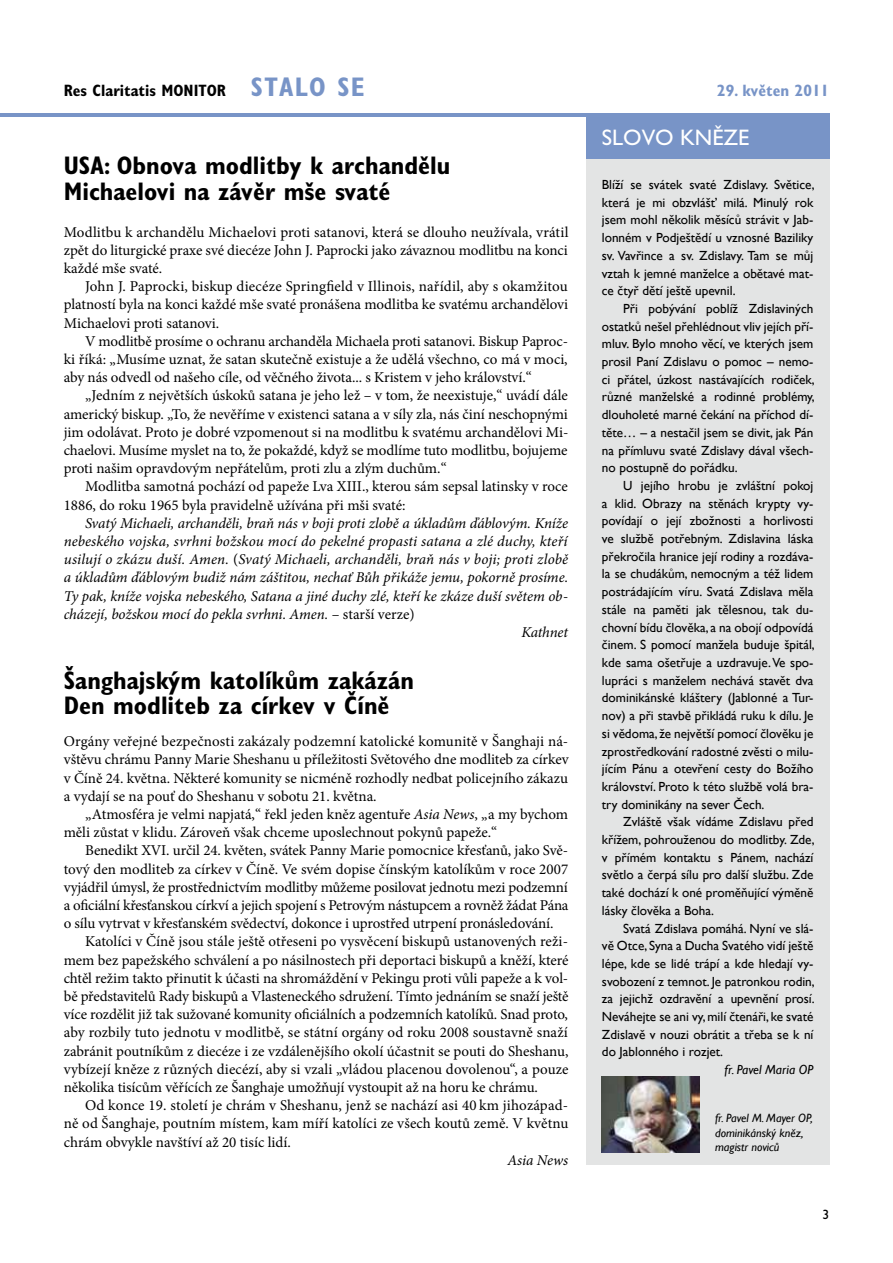
<style>
.page{position:relative;width:893px;height:1263px;background:#fff}
.page>*{position:absolute;margin:0;border:0;box-sizing:border-box;transform-origin:0 0}
.t1{font:700 condensed 27px "Gill Sans Std";color:#7894c7}
.t2{font:700 condensed 25.5px/25.5px "Gill Sans Std";color:#000}
.t3{font:22.5px "Gill Sans Std";color:#fff}
.t4{font:700 condensed 16.5px "Gill Sans Std";color:#000}
.t5{font:700 condensed 16.5px "Gill Sans Std";color:#7894c7}
.t6{font:15px/18.1px "Minion Pro";letter-spacing:-.005em;color:#000;text-align:justify}
.t7{font:italic 15px "Minion Pro";letter-spacing:-.005em;color:#000}
.t8{font:13.5px "Gill Sans Std";color:#000}
.t9{font:13.2px/17.7px "Gill Sans";color:#000;text-align:justify}
.t10{font:italic 13.2px "Gill Sans";color:#000}
.t11{font:italic 12px/14.4px "Gill Sans";color:#000}
.s1{font-size:27px;color:#7894c7}
.s2{font-style:normal}
.s3{font-style:italic}
</style>
<div class="page">
<hr style="left:0;top:113px;width:829px;height:4px;background:#7894c7">
<div style="left:586px;top:127px;width:243px;height:1038px;background:#e3e4e4"></div>
<div style="left:586px;top:116px;width:243px;height:42px;background:#7894c7"></div>
<img style="left:602px;top:1076px;width:97px;height:76px">
<p class="t4" style="left:64px;top:81px;width:203px">Res Claritatis MONITOR <span class="s1">stalo</span></p>
<h1 class="t1" style="left:337px;top:71px;width:29px">se</h1>
<p class="t5" style="left:717px;top:81px;width:114px">29. květen 2011</p>
<h2 class="t2" style="left:64px;top:153px;width:388px">USA: Obnova modlitby k archandělu<br>Michaelovi na závěr mše svaté</h2>
<p class="t6" style="left:64px;top:223px;width:506px">Modlitbu k archandělu Michaelovi proti satanovi, která se dlouho neužívala, vrátil zpět do liturgické praxe své diecéze John J. Paprocki jako závaznou modlitbu na konci každé mše svaté.</p>
<p class="t6" style="left:64px;top:277px;width:506px;text-indent:21px">John J. Paprocki, biskup diecéze Springfield v Illinois, nařídil, aby s okamžitou platností byla na konci každé mše svaté pronášena modlitba ke svatému archandělovi Michaelovi proti satanovi.</p>
<p class="t6" style="left:64px;top:332px;width:506px;text-indent:21px">V modlitbě prosíme o ochranu archanděla Michaela proti satanovi. Biskup Paproc&shy;ki říká: „Musíme uznat, že satan skutečně existuje a že udělá všechno, co má v moci, aby nás odvedl od našeho cíle, od věčného života... s Kristem v jeho království.“</p>
<p class="t6" style="left:64px;top:387px;width:506px;text-indent:21px">„Jedním z největších úskoků satana je jeho lež – v tom, že neexistuje,“ uvádí dále americký biskup. „To, že nevěříme v existenci satana a v síly zla, nás činí neschopnými jim odolávat. Proto je dobré vzpomenout si na modlitbu k svatému archandělovi Mi&shy;chaelovi. Musíme myslet na to, že pokaždé, když se modlíme tuto modlitbu, bojujeme proti našim opravdovým nepřátelům, proti zlu a zlým duchům.“</p>
<p class="t6" style="left:64px;top:478px;width:506px;text-indent:21px">Modlitba samotná pochází od papeže Lva XIII., kterou sám sepsal latinsky v roce<br>1886, do roku 1965 byla pravidelně užívána při mši svaté:</p>
<p class="t7" style="left:85px;top:513px;width:485px">Svatý Michaeli, archanděli, braň nás v boji proti zlobě a úkladům ďáblovým. Kníže</p>
<p class="t7" style="left:64px;top:531px;width:505px">nebeského vojska, svrhni božskou mocí do pekelné propasti satana a zlé duchy, kteří</p>
<p class="t7" style="left:64px;top:549px;width:506px">usilují o zkázu duší. Amen. <span class="s2">(</span>Svatý Michaeli, archanděli, braň nás v boji; proti zlobě</p>
<p class="t7" style="left:64px;top:567px;width:506px">a úkladům ďáblovým budiž nám záštitou, nechať Bůh přikáže jemu, pokorně prosíme.</p>
<p class="t7" style="left:64px;top:585px;width:506px">Ty pak, kníže vojska nebeského, Satana a jiné duchy zlé, kteří ke zkáze duší světem ob-</p>
<p class="t7" style="left:64px;top:604px;width:352px">cházejí, božskou mocí do pekla svrhni. Amen. <span class="s2">– starší verze)</span></p>
<p class="t7" style="left:521px;top:622px;width:48px">Kathnet</p>
<h2 class="t2" style="left:64px;top:667px;width:352px">Šanghajským katolíkům zakázán<br>Den modliteb za církev v Číně</h2>
<p class="t6" style="left:64px;top:732px;width:506px">Orgány veřejné bezpečnosti zakázaly podzemní katolické komunitě v Šanghaji ná&shy;vštěvu chrámu Panny Marie Sheshanu u příležitosti Světového dne modliteb za církev v Číně 24. května. Některé komunity se nicméně rozhodly nedbat policejního zákazu a vydají se na pouť do Sheshanu v sobotu 21. května.</p>
<p class="t6" style="left:64px;top:805px;width:506px;text-indent:21px">„Atmosféra je velmi napjatá,“ řekl jeden kněz agentuře <span class="s3">Asia News</span>, „a my bychom měli zůstat v klidu. Zároveň však chceme uposlechnout pokynů papeže.“</p>
<p class="t6" style="left:64px;top:842px;width:506px;text-indent:21px">Benedikt XVI. určil 24. květen, svátek Panny Marie pomocnice křesťanů, jako Svě&shy;tový den modliteb za církev v Číně. Ve svém dopise čínským katolíkům v roce 2007 vyjádřil úmysl, že prostřednictvím modlitby můžeme posilovat jednotu mezi podzemní a oficiální křesťanskou církví a jejich spojení s Petrovým nástupcem a rovněž žádat Pána o sílu vytrvat v křesťanském svědectví, dokonce i uprostřed utrpení pronásledování.</p>
<p class="t6" style="left:64px;top:932px;width:506px;text-indent:21px">Katolíci v Číně jsou stále ještě otřeseni po vysvěcení biskupů ustanovených reži&shy;mem bez papežského schválení a po násilnostech při deportaci biskupů a kněží, které chtěl režim takto přinutit k účasti na shromáždění v Pekingu proti vůli papeže a k vol&shy;bě představitelů Rady biskupů a Vlasteneckého sdružení. Tímto jednáním se snaží ještě více rozdělit již tak sužované komunity oficiálních a podzemních katolíků. Snad proto, aby rozbily tuto jednotu v modlitbě, se státní orgány od roku 2008 soustavně snaží zabránit poutníkům z diecéze i ze vzdálenějšího okolí účastnit se pouti do Sheshanu, vybízejí kněze z různých diecézí, aby si vzali „vládou placenou dovolenou“, a pouze několika tisícům věřících ze Šanghaje umožňují vystoupit až na horu ke chrámu.</p>
<p class="t6" style="left:64px;top:1096px;width:506px;text-indent:21px">Od konce 19. století je chrám v Sheshanu, jenž se nachází asi 40 km jihozápad&shy;ně od Šanghaje, poutním místem, kam míří katolíci ze všech koutů země. V květnu chrám obvykle navštíví až 20 tisíc lidí.</p>
<p class="t7" style="left:507px;top:1150px;width:62px">Asia News</p>
<h3 class="t3" style="left:602px;top:125px;width:149px">SLOVO KNĚZE</h3>
<p class="t9" style="left:602px;top:176px;width:214px">Blíží se svátek svaté Zdislavy. Světice, která je mi obzvlášť milá. Minulý rok jsem mohl několik měsíců strávit v Jab&shy;lonném v Podještědí u vznosné Baziliky sv. Vavřince a sv. Zdislavy. Tam se můj vztah k jemné manželce a obětavé mat&shy;ce čtyř dětí ještě upevnil.</p>
<p class="t9" style="left:602px;top:300px;width:214px;text-indent:21px">Při pobývání poblíž Zdislaviných ostatků nešel přehlédnout vliv jejích pří&shy;mluv. Bylo mnoho věcí, ve kterých jsem prosil Paní Zdislavu o pomoc – nemo&shy;ci přátel, úzkost nastávajících rodiček, různé manželské a rodinné problémy, dlouholeté marné čekání na příchod dí&shy;těte… – a nestačil jsem se divit, jak Pán na přímluvu svaté Zdislavy dával všech&shy;no postupně do pořádku.</p>
<p class="t9" style="left:602px;top:477px;width:214px;text-indent:21px">U jejího hrobu je zvláštní pokoj a klid. Obrazy na stěnách krypty vy&shy;povídají o její zbožnosti a horlivosti ve službě potřebným. Zdislavina láska překročila hranice její rodiny a rozdáva&shy;la se chudákům, nemocným a též lidem postrádajícím víru. Svatá Zdislava měla stále na paměti jak tělesnou, tak du&shy;chovní bídu člověka, a na obojí odpovídá činem. S pomocí manžela buduje špitál, kde sama ošetřuje a uzdravuje.Ve spo&shy;lupráci s manželem nechává stavět dva dominikánské kláštery (Jablonné a Tur&shy;nov) a při stavbě přikládá ruku k dílu. Je si vědoma, že největší pomocí člověku je zprostředkování radostné zvěsti o milu&shy;jícím Pánu a otevření cesty do Božího království. Proto k této službě volá bra&shy;try dominikány na sever Čech.</p>
<p class="t9" style="left:602px;top:813px;width:214px;text-indent:21px">Zvláště však vídáme Zdislavu před křížem, pohrouženou do modlitby. Zde, v přímém kontaktu s Pánem, nachází světlo a čerpá sílu pro další službu. Zde také dochází k oné proměňující výměně lásky člověka a Boha.</p>
<p class="t9" style="left:602px;top:919px;width:214px;text-indent:21px">Svatá Zdislava pomáhá. Nyní ve slá&shy;vě Otce, Syna a Ducha Svatého vidí ještě lépe, kde se lidé trápí a kde hledají vy&shy;svobození z temnot. Je patronkou rodin, za jejichž ozdravění a upevnění prosí.<br>Neváhejte se ani vy,milí čtenáři, ke svaté Zdislavě v nouzi obrátit a třeba se k ní do Jablonného i rozjet.</p>
<p class="t10" style="left:725px;top:1062px;width:90px">fr. Pavel Maria OP</p>
<p class="t11" style="left:715px;top:1111px;width:99px">fr. Pavel M. Mayer OP, dominikánský kněz, magistr noviců</p>
<p class="t8" style="left:822px;top:1207px;width:8px">3</p>
</div>
